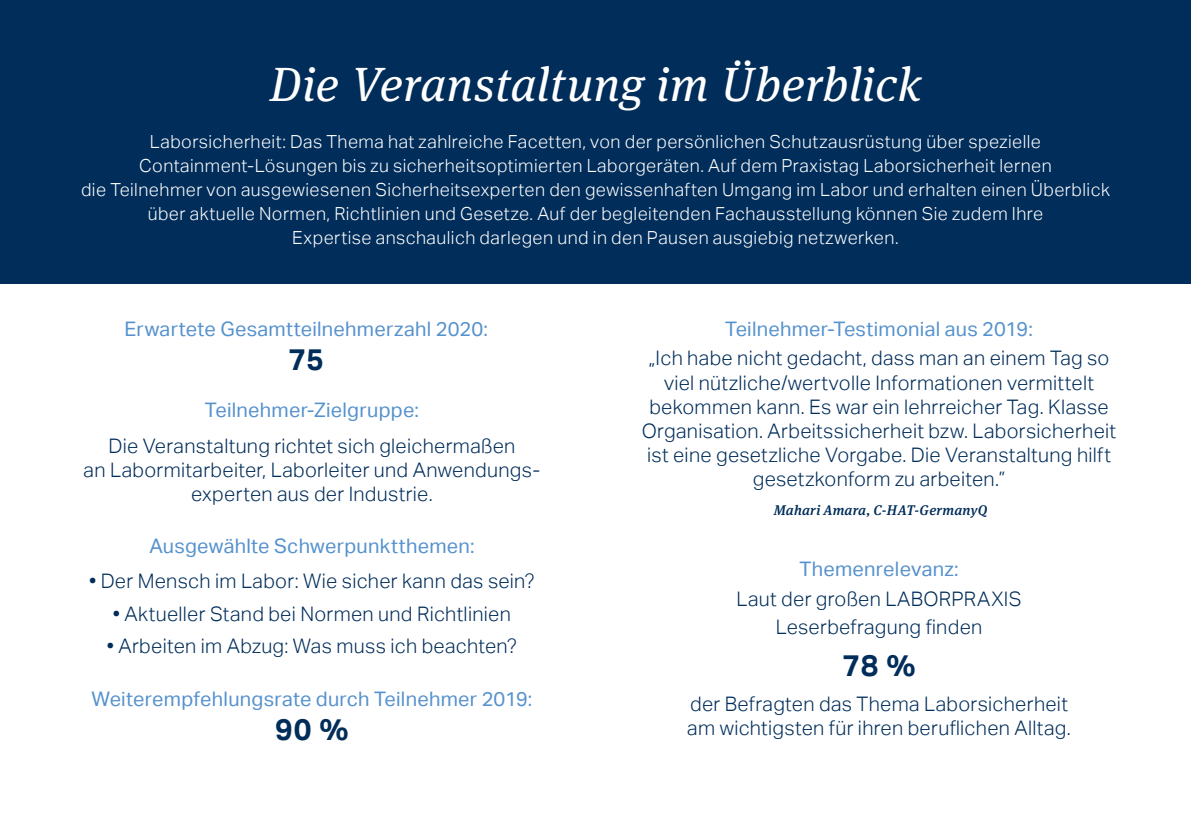
<style>
.page{position:relative;width:1191px;height:840px;background:#fff}
.page>*{position:absolute;margin:0;border:0;box-sizing:border-box;transform-origin:0 0}
.t1{font:italic 48px "Meta Serif OT";letter-spacing:.01em;color:#fff}
.t2{font:700 30px "Aktiv Grotesk";color:#002d5a}
.t3{font:300 20px/24px "Aktiv Grotesk";letter-spacing:.015em;color:#002d5a;text-align:center}
.t4{font:20px "Aktiv Grotesk";letter-spacing:.01em;color:#5692ce}
.t5{font:300 18px/24px "Aktiv Grotesk";letter-spacing:.025em;color:#fff;text-align:center}
.t6{font:italic 500 14px "Meta Serif OT";letter-spacing:.02em;color:#002d5a}
.s1{font-weight:400}
</style>
<div class="page">
<div style="left:0;top:0;width:1191px;height:283px;background:#002d5a"></div>
<h1 class="t1" style="left:270px;top:54px;width:652px">Die Veranstaltung im Überblick</h1>
<p class="t5" style="left:81px;top:130px;width:1030px">Laborsicherheit: Das Thema hat zahlreiche Facetten, von der persönlichen Schutzausrüstung über spezielle Containment-Lösungen bis zu sicherheitsoptimierten Laborgeräten. Auf dem Praxistag Laborsicherheit lernen<br>die Teilnehmer von ausgewiesenen Sicherheitsexperten den gewissenhaften Umgang im Labor und erhalten einen Überblick über aktuelle Normen, Richtlinien und Gesetze. Auf der begleitenden Fachausstellung können Sie zudem Ihre<br>Expertise anschaulich darlegen und in den Pausen ausgiebig netzwerken.</p>
<p class="t4" style="left:124px;top:317px;width:365px">Erwartete Gesamtteilnehmerzahl 2020:</p>
<h2 class="t2" style="left:288px;top:341px;width:37px">75</h2>
<p class="t4" style="left:205px;top:398px;width:215px">Teilnehmer-Zielgruppe:</p>
<p class="t3" style="left:84px;top:433px;width:456px">Die Veranstaltung richtet sich gleichermaßen<br>an Labormitarbeiter, Laborleiter und Anwendungs&shy;experten aus der Industrie.</p>
<p class="t4" style="left:149px;top:534px;width:327px">Ausgewählte Schwerpunktthemen:</p>
<p class="t3" style="left:89px;top:569px;width:447px"><span class="s1">•</span> Der Mensch im Labor: Wie sicher kann das sein?</p>
<p class="t3" style="left:113px;top:601px;width:399px"><span class="s1">•</span> Aktueller Stand bei Normen und Richtlinien</p>
<p class="t3" style="left:107px;top:634px;width:412px"><span class="s1">•</span> Arbeiten im Abzug: Was muss ich beachten?</p>
<p class="t4" style="left:91px;top:687px;width:442px">Weiterempfehlungsrate durch Teilnehmer 2019:</p>
<h2 class="t2" style="left:275px;top:711px;width:75px">90 %</h2>
<p class="t4" style="left:725px;top:317px;width:309px">Teilnehmer-Testimonial aus 2019:</p>
<p class="t3" style="left:642px;top:346px;width:476px">„Ich habe nicht gedacht, dass man an einem Tag so viel nützliche/wertvolle Informationen vermittelt bekommen kann. Es war ein lehrreicher Tag. Klasse Organisation. Arbeitssicherheit bzw. Laborsicherheit ist eine gesetzliche Vorgabe. Die Veranstaltung hilft gesetzkonform zu arbeiten.”</p>
<p class="t6" style="left:773px;top:501px;width:215px">Mahari Amara, C-HAT-GermanyQ</p>
<p class="t4" style="left:799px;top:557px;width:161px">Themenrelevanz:</p>
<p class="t3" style="left:736px;top:584px;width:286px;line-height:28px">Laut der großen LABORPRAXIS<br>Leserbefragung finden</p>
<h2 class="t2" style="left:842px;top:647px;width:74px">78 %</h2>
<p class="t3" style="left:687px;top:692px;width:385px;text-align:left">der Befragten das Thema Laborsicherheit am wichtigsten für ihren beruflichen Alltag.</p>
</div>
